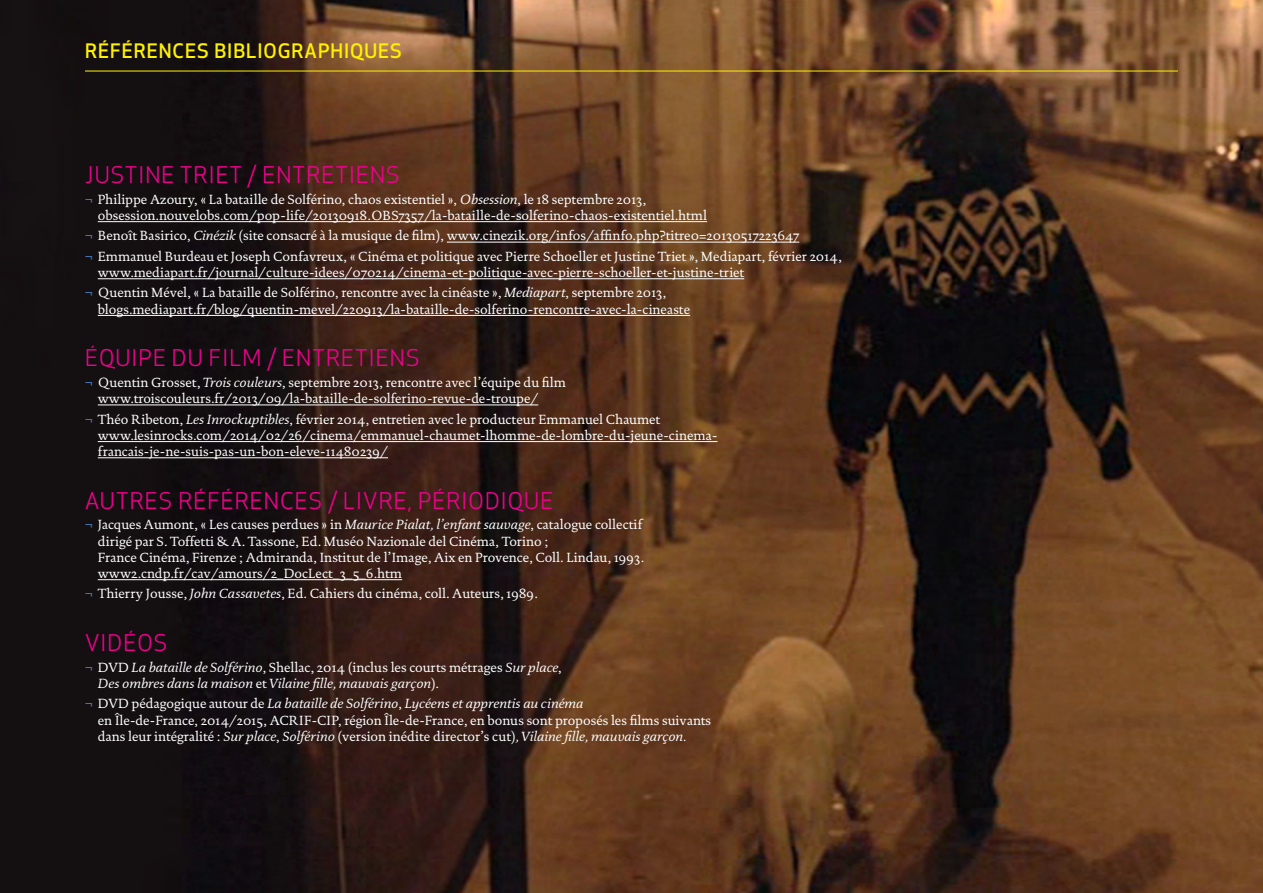
<style>
.page{position:relative;width:1263px;height:893px;background:#fff}
.page>*{position:absolute;margin:0;border:0;box-sizing:border-box;transform-origin:0 0}
.t1{font:22.5px "Apex New Book B";letter-spacing:.05em;color:#ed028c}
.t2{font:19.5px "Apex New Medium B";letter-spacing:.05em;color:#fff101}
.t3{font:13.5px/16.2px "DTL Documenta ST";color:#fff}
.t4{font:italic 13.5px/16.2px "DTL Documenta ST";color:#fff}
.s1{color:#4a80c2}
.s2{font-style:italic}
.s3{font-style:normal;color:#4a80c2}
.s4{font-style:normal}
</style>
<div class="page">
<img style="left:0;top:0;width:1263px;height:893px">
<hr style="left:85px;top:71px;width:1093px;height:1px;background:#fff101">
<hr style="left:98px;top:221px;width:609px;height:1px;background:#fff">
<hr style="left:447px;top:242px;width:352px;height:1px;background:#fff">
<hr style="left:98px;top:278px;width:646px;height:1px;background:#fff">
<hr style="left:98px;top:315px;width:592px;height:1px;background:#fff">
<hr style="left:98px;top:405px;width:440px;height:1px;background:#fff">
<hr style="left:98px;top:441px;width:619px;height:1px;background:#fff">
<hr style="left:98px;top:457px;width:290px;height:1px;background:#fff">
<hr style="left:98px;top:579px;width:304px;height:1px;background:#fff">
<p class="t2" style="left:85px;top:38px;width:318px">RÉFÉRENCES BIBLIOGRAPHIQUES</p>
<p class="t1" style="left:85px;top:161px;width:316px">JUSTINE TRIET / ENTRETIENS</p>
<p class="t3" style="left:98px;top:191px;width:611px;text-indent:-13px"><span class="s1">¬</span> Philippe Azoury, « La bataille de Solférino, chaos existentiel », <span class="s2">Obsession</span>, le 18 septembre 2013, obsession.nouvelobs.com/pop-life/20130918.OBS7357/la-bataille-de-solferino-chaos-existentiel.html</p>
<p class="t3" style="left:85px;top:228px;width:716px"><span class="s1">¬</span> Benoît Basirico, <span class="s2">Cinézik</span> (site consacré à la musique de film), www.cinezik.org/infos/affinfo.php?titre0=20130517223647</p>
<p class="t3" style="left:98px;top:248px;width:745px;text-indent:-13px"><span class="s1">¬</span> Emmanuel Burdeau et Joseph Confavreux, « Cinéma et politique avec Pierre Schoeller et Justine Triet », Mediapart, février 2014, www.mediapart.fr/journal/culture-idees/070214/cinema-et-politique-avec-pierre-schoeller-et-justine-triet</p>
<p class="t3" style="left:98px;top:285px;width:594px;text-indent:-13px"><span class="s1">¬</span> Quentin Mével, « La bataille de Solférino, rencontre avec la cinéaste », <span class="s2">Mediapart</span>, septembre 2013, blogs.mediapart.fr/blog/quentin-mevel/220913/la-bataille-de-solferino-rencontre-avec-la-cineaste</p>
<p class="t1" style="left:85px;top:344px;width:336px">ÉQUIPE DU FILM / ENTRETIENS</p>
<p class="t3" style="left:98px;top:374px;width:470px;text-indent:-13px"><span class="s1">¬</span> Quentin Grosset, <span class="s2">Trois couleurs</span>, septembre 2013, rencontre avec l’équipe du film www.troiscouleurs.fr/2013/09/la-bataille-de-solferino-revue-de-troupe/</p>
<p class="t3" style="left:98px;top:411px;width:621px;text-indent:-13px"><span class="s1">¬</span> Théo Ribeton, <span class="s2">Les Inrockuptibles</span>, février 2014, entretien avec le producteur Emmanuel Chaumet www.lesinrocks.com/2014/02/26/cinema/emmanuel-chaumet-lhomme-de-lombre-du-jeune-cinema&shy;francais-je-ne-suis-pas-un-bon-eleve-11480239/</p>
<p class="t1" style="left:85px;top:486px;width:470px">AUTRES RÉFÉRENCES / LIVRE, PÉRIODIQUE</p>
<p class="t3" style="left:98px;top:517px;width:548px;text-indent:-13px"><span class="s1">¬</span> Jacques Aumont, « Les causes perdues » in <span class="s2">Maurice Pialat, l’enfant sauvage</span>, catalogue collectif dirigé par S. Toffetti &amp; A. Tassone, Ed. Muséo Nazionale del Cinéma, Torino ;<br>France Cinéma, Firenze ; Admiranda, Institut de l’Image, Aix en Provence, Coll. Lindau, 1993. www2.cndp.fr/cav/amours/2_DocLect_3_5_6.htm</p>
<p class="t3" style="left:85px;top:586px;width:454px"><span class="s1">¬</span> Thierry Jousse, <span class="s2">John Cassavetes</span>, Ed. Cahiers du cinéma, coll. Auteurs, 1989.</p>
<p class="t1" style="left:85px;top:629px;width:84px">VIDÉOS</p>
<p class="t4" style="left:98px;top:659px;width:465px;text-indent:-13px"><span class="s3">¬</span> <span class="s4">DVD</span> La bataille de Solférino<span class="s4">, Shellac, 2014 (inclus les courts métrages</span> Sur place<span class="s4">,<br></span>Des ombres dans la maison <span class="s4">et</span> Vilaine fille, mauvais garçon<span class="s4">).</span></p>
<p class="t3" style="left:98px;top:696px;width:615px;text-indent:-13px"><span class="s1">¬</span> DVD pédagogique autour de <span class="s2">La bataille de Solférino</span>, <span class="s2">Lycéens et apprentis au cinéma<br></span>en Île-de-France, 2014/2015, ACRIF-CIP, région Île-de-France, en bonus sont proposés les films suivants dans leur intégralité : <span class="s2">Sur place</span>, <span class="s2">Solférino</span> (version inédite director’s cut)<span class="s2">, Vilaine fille, mauvais garçon.</span></p>
</div>
